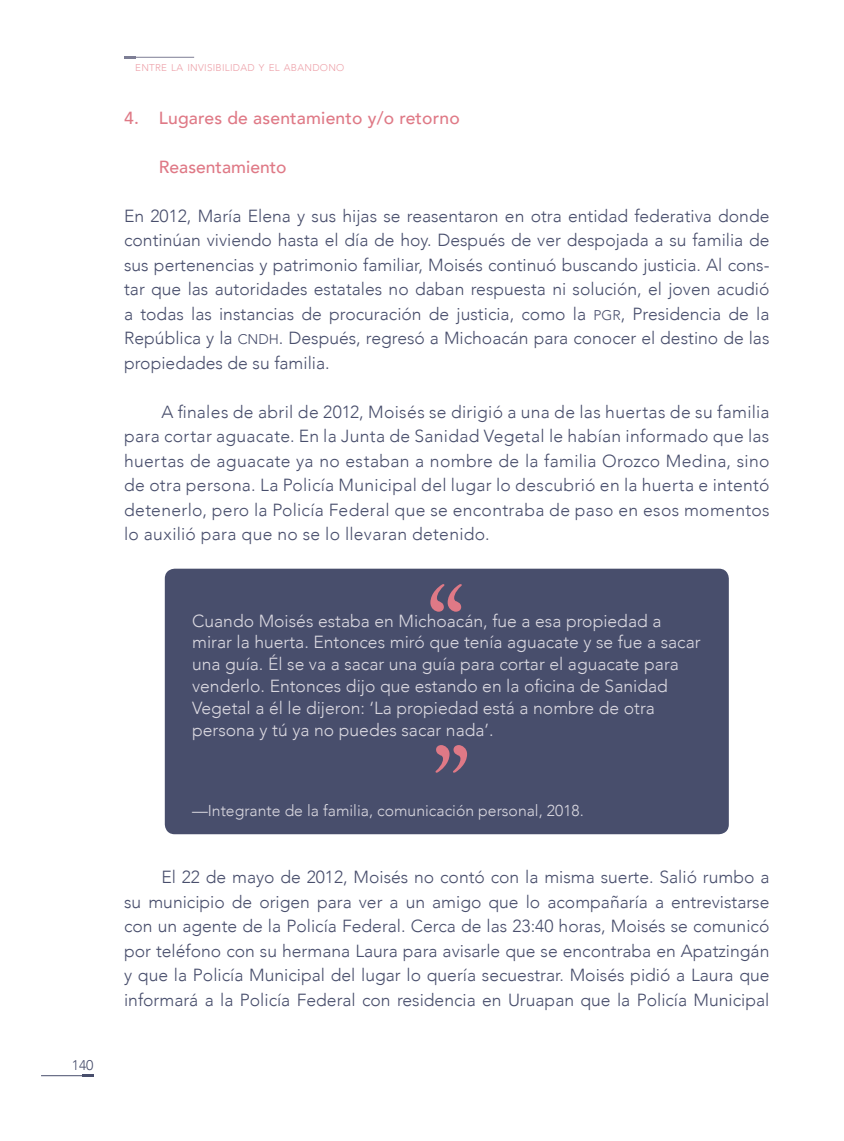
<style>
.page{position:relative;width:844px;height:1141px;background:#fff}
.page>*{position:absolute;margin:0;border:0;box-sizing:border-box;transform-origin:0 0}
.t1{font:105px/161px "Adobe Caslon Pro";color:#df7986}
.Texto_General_con_Sa{font:300 17.5px/24.5px "Avenir";letter-spacing:.005em;color:#484e6c;text-align:justify}
.Texto_General_sin_Sa{font:300 17.5px/24.5px "Avenir";color:#484e6c;text-align:justify}
.t2{font:300 17.5px/21.9px "Avenir";color:#dad8e0}
._1__Subtítulo{font:500 17.5px "Avenir";letter-spacing:.01em;color:#df7986}
._1_1_Subtítulo{font:500 17.5px "Avenir";color:#df7986}
.t3{font:300 15.75px "Avenir";color:#dad8e0}
.t4{font:300 14px "Avenir";color:#484e6c}
.t5{font:300 9.8px "Avenir";letter-spacing:.03em;color:#eda1a9}
.s1{font-size:14px}
</style>
<div class="page">
<hr style="left:41px;top:1075px;width:53px;height:1px;background:#484e6c">
<hr style="left:124px;top:57px;width:70px;height:1px;background:#7d7e95">
<svg style="left:82px;top:1074px;width:12px;height:3px"></svg>
<div style="left:165px;top:569px;width:563px;height:265px;background:#484e6c;border-radius:10px"></div>
<p class="t4" style="left:72px;top:1057px;width:23px">140</p>
<p class="t5" style="left:135px;top:62px;width:211px">ENTRE LA INVISIBILIDAD Y EL ABANDONO</p>
<p class="_1__Subtítulo" style="left:124px;top:102px;width:337px">4. Lugares de asentamiento y/o retorno</p>
<p class="_1_1_Subtítulo" style="left:159px;top:151px;width:129px">Reasentamiento</p>
<p class="Texto_General_sin_Sa" style="left:124px;top:203px;width:646px">En 2012, María Elena y sus hijas se reasentaron en otra entidad federativa donde continúan viviendo hasta el día de hoy. Después de ver despojada a su familia de sus pertenencias y patrimonio familiar, Moisés continuó buscando justicia. Al cons&shy;tar que las autoridades estatales no daban respuesta ni solución, el joven acudió a todas las instancias de procuración de justicia, como la <span class="s1">PGR</span>, Presidencia de la República y la <span class="s1">CNDH</span>. Después, regresó a Michoacán para conocer el destino de las propiedades de su familia.</p>
<p class="Texto_General_con_Sa" style="left:124px;top:399px;width:646px;text-indent:37px">A finales de abril de 2012, Moisés se dirigió a una de las huertas de su familia para cortar aguacate. En la Junta de Sanidad Vegetal le habían informado que las huertas de aguacate ya no estaban a nombre de la familia Orozco Medina, sino de otra persona. La Policía Municipal del lugar lo descubrió en la huerta e intentó detenerlo, pero la Policía Federal que se encontraba de paso en esos momentos lo auxilió para que no se lo llevaran detenido.</p>
<p class="t1" style="left:427px;top:543px;width:45px">“ ”</p>
<p class="t2" style="left:192px;top:610px;width:510px">Cuando Moisés estaba en Michoacán, fue a esa propiedad a mirar la huerta. Entonces miró que tenía aguacate y se fue a sacar una guía. Él se va a sacar una guía para cortar el aguacate para venderlo. Entonces dijo que estando en la oficina de Sanidad Vegetal a él le dijeron: ‘La propiedad está a nombre de otra persona y tú ya no puedes sacar nada’.</p>
<p class="t3" style="left:192px;top:801px;width:393px">—Integrante de la familia, comunicación personal, 2018.</p>
<p class="Texto_General_con_Sa" style="left:124px;top:865px;width:646px;text-indent:37px">El 22 de mayo de 2012, Moisés no contó con la misma suerte. Salió rumbo a su municipio de origen para ver a un amigo que lo acompañaría a entrevistarse con un agente de la Policía Federal. Cerca de las 23:40 horas, Moisés se comunicó por teléfono con su hermana Laura para avisarle que se encontraba en Apatzingán y que la Policía Municipal del lugar lo quería secuestrar. Moisés pidió a Laura que informará a la Policía Federal con residencia en Uruapan que la Policía Municipal</p>
</div>
